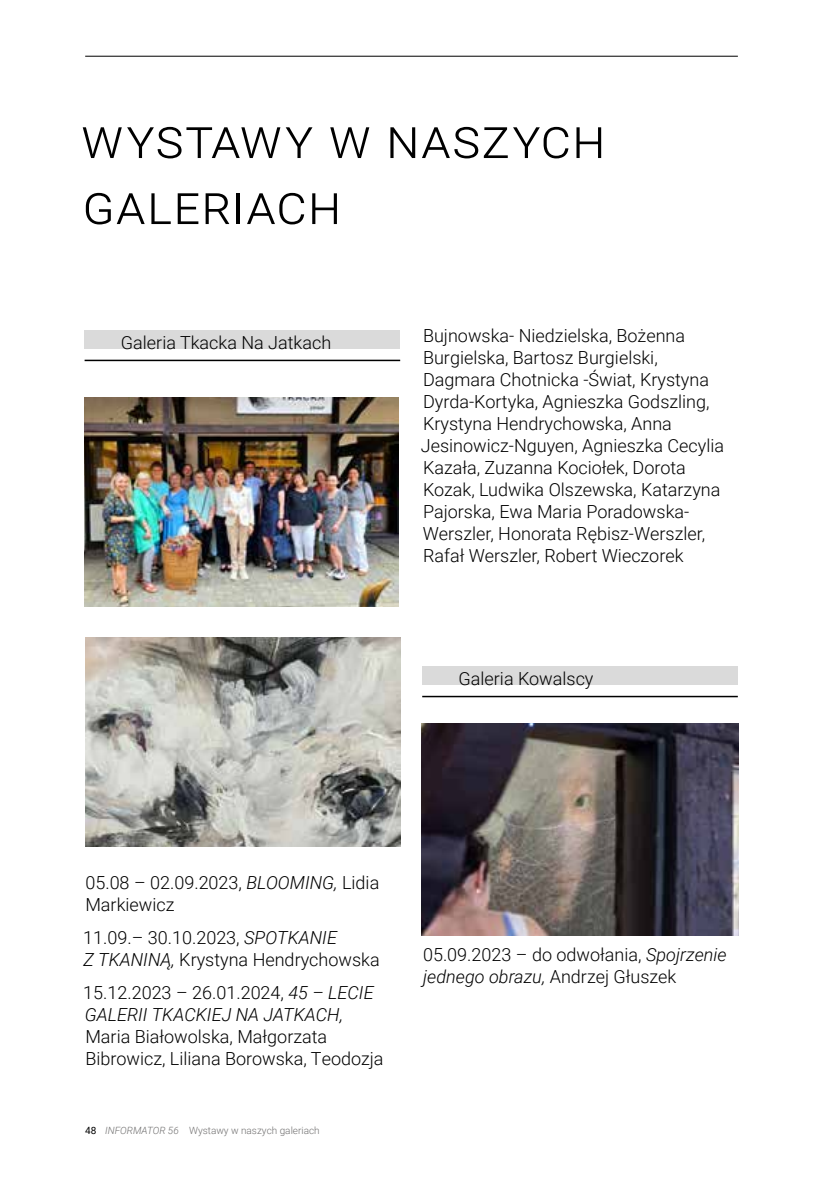
<style>
.page{position:relative;width:840px;height:1191px;background:#fff}
.page>*{position:absolute;margin:0;border:0;box-sizing:border-box;transform-origin:0 0}
.t1{font:300 54px "Roboto";color:#000}
.t2{font:300 18px/22px "Roboto";color:#000}
.t3{font:italic 300 18px/22px "Roboto";color:#000}
.t4{font:300 10px "Roboto";color:#706f6f}
.s1{font-style:italic}
.s2{font-style:normal}
.s3{font-weight:400;color:#000}
</style>
<div class="page">
<hr style="left:85px;top:56px;width:652px;height:1px;background:#000">
<div style="left:84px;top:330px;width:316px;height:19px;background:#dadada"></div>
<hr style="left:85px;top:360px;width:315px;height:1px;background:#000">
<div style="left:422px;top:666px;width:315px;height:19px;background:#dadada"></div>
<hr style="left:422px;top:696px;width:315px;height:1px;background:#000">
<img style="left:85px;top:397px;width:313px;height:210px">
<img style="left:421px;top:723px;width:317px;height:212px">
<img style="left:86px;top:637px;width:314px;height:209px">
<h1 class="t1" style="left:81px;top:101px;width:165px">Wystawy</h1>
<h1 class="t1" style="left:329px;top:101px;width:277px">wnaszych</h1>
<h1 class="t1" style="left:83px;top:167px;width:30px">gale</h1>
<h1 class="t1" style="left:201px;top:167px;width:141px">riach</h1>
<p class="t2" style="left:121px;top:331px;width:212px">Galeria Tkacka Na Jatkach</p>
<p class="t2" style="left:420px;top:324px;width:304px">Bujnowska- Niedzielska, Bożenna Burgielska, Bartosz Burgielski, Dagmara Chotnicka -Świat, Krystyna Dyrda-Kortyka, Agnieszka Godszling, Krystyna Hendrychowska, Anna Jesinowicz-Nguyen, Agnieszka Cecylia Kazała, Zuzanna Kociołek, Dorota Kozak, Ludwika Olszewska, Katarzyna Pajorska, Ewa Maria Poradowska-Werszler, Honorata Rębisz-Werszler, Rafał Werszler, Robert Wieczorek</p>
<p class="t2" style="left:458px;top:667px;width:136px">Galeria Kowalscy</p>
<p class="t2" style="left:85px;top:870px;width:295px">05.08 – 02.09.2023, <span class="s1">BLOOMING,</span> Lidia<br>Markiewicz</p>
<p class="t2" style="left:83px;top:926px;width:298px">11.09.– 30.10.2023, <span class="s1">SPOTKANIE<br>Z TKANINĄ,</span> Krystyna Hendrychowska</p>
<p class="t3" style="left:83px;top:981px;width:292px"><span class="s2">15.12.2023 – 26.01.2024,</span> 45 – LECIE<br>GALERII TKACKIEJ NA JATKACH,</p>
<p class="t2" style="left:85px;top:1025px;width:299px">Maria Białowolska, Małgorzata<br>Bibrowicz, Liliana Borowska, Teodozja</p>
<p class="t4" style="left:85px;top:1123px;width:236px"><span class="s3">48</span> <span class="s1">INFORMATOR 56</span> Wystawy w naszych galeriach</p>
<p class="t2" style="left:423px;top:942px;width:305px">05.09.2023 – do odwołania, <span class="s1">Spojrzenie jednego obrazu,</span> Andrzej Głuszek</p>
</div>
